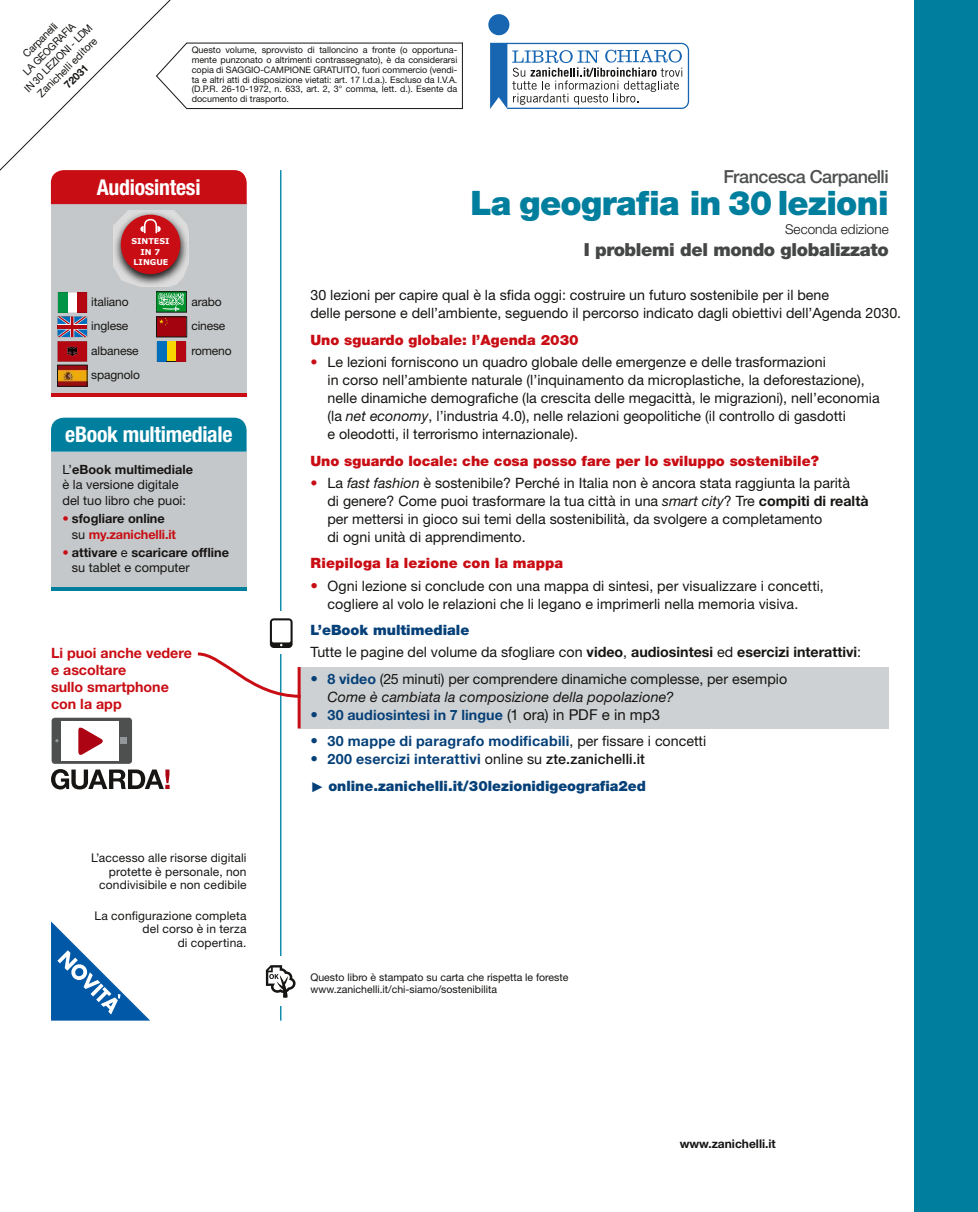
<style>
.page{position:relative;width:978px;height:1212px;background:#fff}
.page>*{position:absolute;margin:0;border:0;box-sizing:border-box;transform-origin:0 0}
.t1{font:900 33.75px "Helvetica Neue LT Std";letter-spacing:-.02em;color:#007e9d}
.t2{font:700 condensed 21.75px "Helvetica Neue LT Std";letter-spacing:-.015em;color:#fff}
.t3{font:900 18px "Helvetica Neue LT Std";letter-spacing:-.02em;color:#454646}
.t4{font:500 18px "Helvetica Neue LT Std";letter-spacing:-.03em;color:#4d504f}
.t5{font:14.25px/18px "Helvetica Neue LT Std";color:#161513}
.t6{font:900 14.25px "Helvetica Neue LT Std";color:#c90d14}
.t7{font:900 14.25px/26.5px "Helvetica Neue LT Std";color:#054078}
.t8{font:700 14.25px "Helvetica Neue LT Std";letter-spacing:.015em;color:#054078}
.t9{font:700 14.25px/17.1px "Helvetica Neue LT Std";color:#c90d14}
.t10{font:300 13.5px "Helvetica Neue LT Std";color:#161513}
.t11{font:12.75px/15.8px "Helvetica Neue LT Std";color:#161513}
.t12{font:700 12.75px/15.8px "Helvetica Neue LT Std";color:#161513}
.t13{font:700 12.75px/15.8px "Helvetica Neue LT Std";letter-spacing:-.005em;color:#c90d14}
.t14{font:12px/13.5px "Helvetica Neue LT Std";letter-spacing:.01em;color:#161513;text-align:right}
.t15{font:12px/24.2px "Helvetica Neue LT Std";letter-spacing:-.01em;color:#161513}
.t16{font:700 12px "Helvetica Neue LT Std";color:#161513}
.t17{font:10.5px/12.8px "Helvetica Neue LT Std";color:#161513}
.t18{font:700 10.5px "Helvetica Neue LT Std";color:#161513}
.t19{font:9px/9.8px "Helvetica Neue LT Std";color:#161513;text-align:justify}
.t20{font:700 8.1px/10.4px "Verdana";color:#fff;text-align:center}
.s1{font-weight:700}
.s2{color:#161513}
.s3{font-weight:400;color:#161513}
.s4{color:#c90d14}
.s5{font-weight:400}
.s6{font-style:italic}
.s7{font-size:15px;color:#c90d14}
.s8{font-weight:900;color:#054078}
.s9{font-size:15px;color:#054078}
.s10{font-weight:700;color:#054078}
.s11{font-weight:400;font-size:15px}
.s12{font-weight:400;font-size:15px;color:#161513}
.s13{font-weight:500;color:#161513}
.s14{font-family:"Times New Roman";font-weight:400}
</style>
<div class="page">
<div style="left:51px;top:204px;width:196px;height:189px;background:#c5c8ca"></div>
<img style="left:113px;top:211px;width:75px;height:75px">
<img style="left:59px;top:367px;width:26px;height:17px">
<div style="left:301px;top:667px;width:588px;height:61px;background:#ced1d3"></div>
<hr style="left:298px;top:667px;width:3px;height:61px;background:#c90d14">
<div style="left:914px;top:0;width:64px;height:1212px;background:#007e9d"></div>
<hr style="left:280px;top:170px;width:1px;height:850px;background:#118cac">
<div style="left:262px;top:957px;width:38px;height:49px;background:#fff"></div>
<svg style="left:266px;top:965px;width:30px;height:33px"></svg>
<div style="left:266px;top:611px;width:31px;height:43px;background:#fff"></div>
<hr style="left:186px;top:43px;width:277px;height:1px;background:#161513">
<hr style="left:186px;top:108px;width:277px;height:1px;background:#161513">
<hr style="left:462px;top:43px;width:1px;height:66px;background:#161513">
<div style="left:488px;top:14px;width:21px;height:21px;background:#1866b1;border-radius:50%"></div>
<svg style="left:490px;top:42px;width:200px;height:67px"></svg>
<div style="left:51px;top:418px;width:196px;height:34px;background:#007e9d"></div>
<div style="left:51px;top:452px;width:196px;height:137px;background:#c5c8ca"></div>
<hr style="left:51px;top:587px;width:196px;height:4px;background:#007e9d">
<svg style="left:197px;top:618px;width:104px;height:81px"></svg>
<div style="left:52px;top:718px;width:80px;height:46px;background:#4d504f;border-radius:3px"></div>
<div style="left:61px;top:721px;width:57px;height:39px;background:#fff"></div>
<div style="left:121px;top:737px;width:6px;height:7px;background:#949799"></div>
<svg style="left:78px;top:727px;width:25px;height:28px"></svg>
<svg style="left:51px;top:769px;width:119px;height:20px"></svg>
<svg style="left:51px;top:921px;width:99px;height:99px"></svg>
<div style="left:57px;top:365px;width:30px;height:21px;border:1px solid #161513"></div>
<div style="left:156px;top:317px;width:30px;height:20px;background:#a3030e"></div>
<div style="left:156px;top:317px;width:31px;height:20px;border:1px solid #161513"></div>
<svg style="left:159px;top:318px;width:9px;height:8px"></svg>
<div style="left:166px;top:342px;width:10px;height:20px;background:#f7d500"></div>
<svg style="left:157px;top:342px;width:9px;height:20px"></svg>
<svg style="left:176px;top:342px;width:10px;height:20px"></svg>
<svg style="left:158px;top:293px;width:26px;height:18px"></svg>
<svg style="left:58px;top:292px;width:29px;height:70px;background:#925d64"></svg>
<div style="left:121px;top:215px;width:59px;height:59px;background:#c90d14;border-radius:50%"></div>
<svg style="left:140px;top:219px;width:21px;height:14px"></svg>
<hr style="left:51px;top:393px;width:196px;height:3px;background:#c90d14">
<svg style="left:0;top:0;width:247px;height:204px"></svg>
<p class="t17" style="left:4px;top:68px;width:93px;text-align:center;rotate:-45deg">Carpanelli<br>LA GEOGRAFIA<br>IN 30 LEZIONI - LDM<br>Zanichelli editore</p>
<p class="t18" style="left:63px;top:84px;width:31px;rotate:-45deg">72031</p>
<p class="t19" style="left:192px;top:46px;width:267px">Questo volume, sprovvisto di talloncino a fronte (o opportuna&shy;mente punzonato o altrimenti contrassegnato), è da considerarsi copia di SAGGIO-CAMPIONE GRATUITO, fuori commercio (vendi&shy;ta e altri atti di disposizione vietati: art. 17 l.d.a.). Escluso da I.V.A. (D.P.R. 26-10-1972, n. 633, art. 2, 3° comma, lett. d.). Esente da documento di trasporto.</p>
<h2 class="t2" style="left:97px;top:175px;width:105px">Audiosintesi</h2>
<p class="t20" style="left:131px;top:236px;width:40px">SINTESI<br>IN 7<br>LINGUE</p>
<p class="t4" style="left:724px;top:166px;width:167px">Francesca Carpanelli</p>
<h1 class="t1" style="left:470px;top:191px;width:420px">La geografia in 30 lezioni</h1>
<p class="t10" style="left:785px;top:222px;width:105px">Seconda edizione</p>
<p class="t3" style="left:584px;top:243px;width:306px">I problemi del mondo globalizzato</p>
<p class="t15" style="left:91px;top:291px;width:50px">italiano inglese albanese spagnolo</p>
<p class="t15" style="left:191px;top:291px;width:42px">arabo cinese romeno</p>
<h2 class="t2" style="left:65px;top:422px;width:169px">eBook multimediale</h2>
<p class="t11" style="left:63px;top:462px;width:132px">L’<span class="s1">eBook multimediale </span>è la versione digitale del tuo libro che puoi:</p>
<p class="t13" style="left:72px;top:512px;width:106px;text-indent:-9px">• <span class="s2">sfogliare online </span><span class="s3">su</span> my.zanichelli.it</p>
<p class="t12" style="left:72px;top:545px;width:159px;text-indent:-9px"><span class="s4">•</span> attivare <span class="s5">e</span> scaricare offline <span class="s5">su tablet e computer</span></p>
<p class="t9" style="left:51px;top:646px;width:142px">Li puoi anche vedere e ascoltare<br>sullo smartphone con la app</p>
<p class="t14" style="left:91px;top:852px;width:157px">L’accesso alle risorse digitali protette è personale, non condivisibile e non cedibile</p>
<p class="t14" style="left:95px;top:910px;width:154px">La configurazione completa del corso è in terza<br>di copertina.</p>
<p class="t5" style="left:310px;top:288px;width:592px">30 lezioni per capire qual è la sfida oggi: costruire un futuro sostenibile per il bene<br>delle persone e dell’ambiente, seguendo il percorso indicato dagli obiettivi dell’Agenda 2030.</p>
<p class="t6" style="left:310px;top:335px;width:270px">Uno sguardo globale: l’Agenda 2030</p>
<p class="t5" style="left:327px;top:354px;width:554px;text-indent:-17px"><span class="s4">•</span> Le lezioni forniscono un quadro globale delle emergenze e delle trasformazioni<br>in corso nell’ambiente naturale (l’inquinamento da microplastiche, la deforestazione), nelle dinamiche demografiche (la crescita delle megacittà, le migrazioni), nell’economia (la <span class="s6">net economy</span>, l’industria 4.0), nelle relazioni geopolitiche (il controllo di gasdotti<br>e oleodotti, il terrorismo internazionale).</p>
<p class="t6" style="left:310px;top:455px;width:510px">Uno sguardo locale: che cosa posso fare per lo sviluppo sostenibile?</p>
<p class="t5" style="left:327px;top:475px;width:542px;text-indent:-17px"><span class="s4">•</span> La <span class="s6">fast fashion</span> è sostenibile? Perché in Italia non è ancora stata raggiunta la parità<br>di genere? Come puoi trasformare la tua città in una <span class="s6">smart city</span>? Tre <span class="s1">compiti di realtà </span>per mettersi in gioco sui temi della sostenibilità, da svolgere a completamento<br>di ogni unità di apprendimento.</p>
<p class="t6" style="left:310px;top:558px;width:254px">Riepiloga la lezione con la mappa</p>
<p class="t5" style="left:310px;top:578px;width:515px;text-align:center"><span class="s7">•</span> Ogni lezione si conclude con una mappa di sintesi, per visualizzare i concetti, cogliere al volo le relazioni che li legano e imprimerli nella memoria visiva.</p>
<p class="t5" style="left:310px;top:620px;width:552px;line-height:22.2px"><span class="s8">L’eBook multimediale<br></span>Tutte le pagine del volume da sfogliare con <span class="s1">video</span>, <span class="s1">audiosintesi</span> ed <span class="s1">esercizi interattivi</span>:</p>
<p class="t5" style="left:327px;top:671px;width:461px;text-indent:-17px"><span class="s9">•</span> <span class="s10">8 video</span> (25 minuti) per comprendere dinamiche complesse, per esempio<br><span class="s6">Come è cambiata la composizione della popolazione?</span></p>
<p class="t8" style="left:310px;top:710px;width:351px"><span class="s11">•</span> 30 audiosintesi in 7 lingue <span class="s12">(1 ora) in PDF e in mp3</span></p>
<p class="t8" style="left:310px;top:736px;width:397px"><span class="s11">•</span> 30 mappe di paragrafo modificabili<span class="s3">, per fissare i concetti</span></p>
<p class="t7" style="left:310px;top:747px;width:337px"><span class="s11">•</span> <span class="s1">200 esercizi interattivi</span> <span class="s3">online su</span> <span class="s13">zte.zanichelli.it </span><span class="s14">►</span> online.zanichelli.it/30lezionidigeografia2ed</p>
<p class="t17" style="left:310px;top:972px;width:259px;line-height:12px">Questo libro è stampato su carta che rispetta le foreste www.zanichelli.it/chi-siamo/sostenibilita</p>
<p class="t16" style="left:680px;top:1139px;width:98px">www.zanichelli.it</p>
</div>
